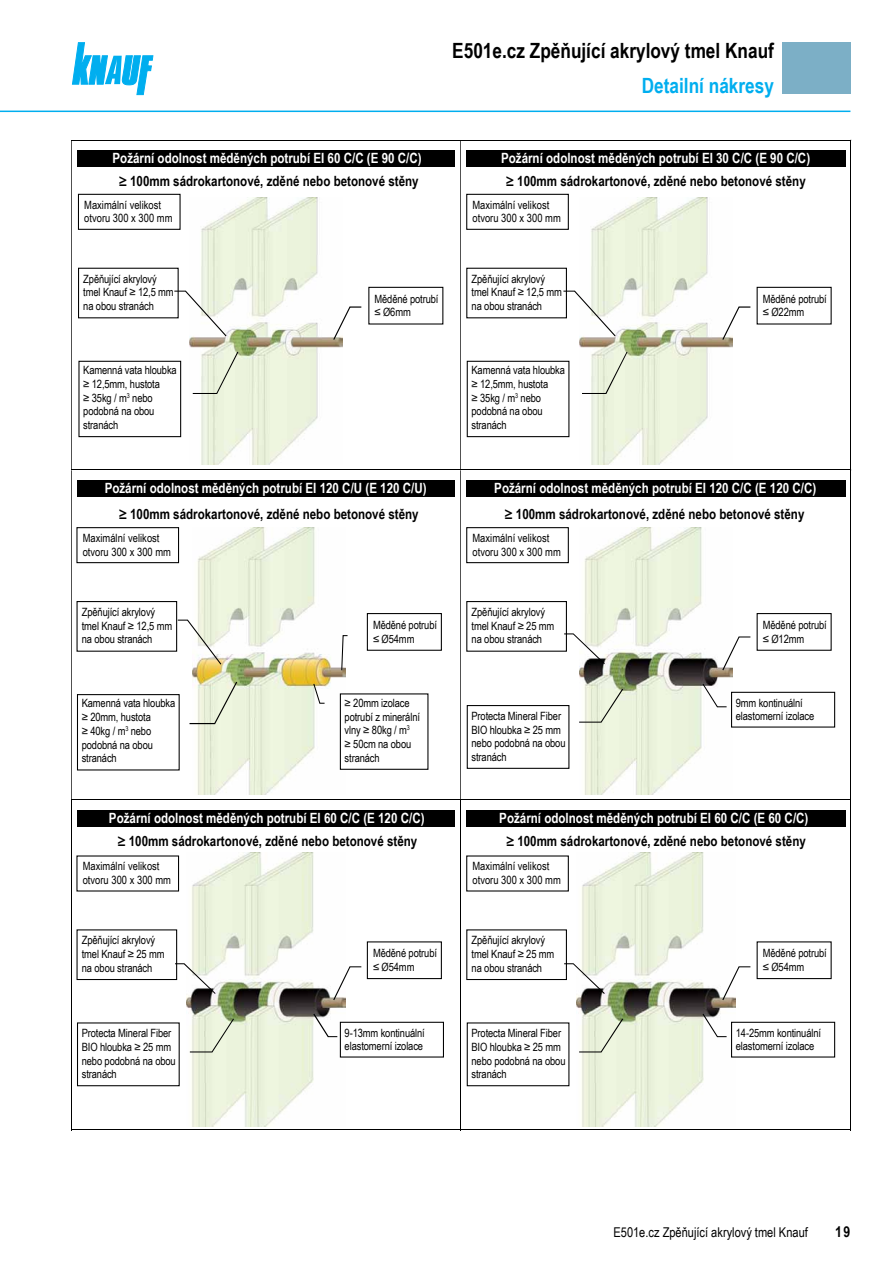
<style>
.page{position:relative;width:893px;height:1263px;background:#fff}
.page>*{position:absolute;margin:0;border:0;box-sizing:border-box;transform-origin:0 0}
.t1{font:700 21px "Arial Narrow";color:#000}
.t2{font:700 21px "Arial Narrow";color:#00aeef}
.t3{font:700 15px "Arial Narrow";color:#000}
.t4{font:700 14.1px "Arial Narrow";color:#fff}
.t5{font:700 14.1px "Arial Narrow";color:#000}
.t6{font:13.5px "Arial Narrow";color:#000}
.t7{font:11.4px/13.6px "Arial Narrow";letter-spacing:-.01em;color:#000}
</style>
<div class="page">
<div style="left:782px;top:43px;width:68px;height:51px;background:#7cafc6"></div>
<svg style="left:72px;top:43px;width:81px;height:52px"></svg>
<hr style="left:0;top:111px;width:850px;height:1px;background:#00aeef">
<div style="left:77px;top:150px;width:378px;height:16px;background:#000"></div>
<div style="left:466px;top:150px;width:379px;height:16px;background:#000"></div>
<hr style="left:71px;top:140px;width:779px;height:1px;background:#000">
<hr style="left:71px;top:140px;width:1px;height:330px;background:#000">
<hr style="left:460px;top:140px;width:1px;height:330px;background:#000">
<hr style="left:850px;top:140px;width:1px;height:330px;background:#000">
<div style="left:77px;top:480px;width:378px;height:16px;background:#000"></div>
<div style="left:466px;top:480px;width:379px;height:16px;background:#000"></div>
<hr style="left:71px;top:470px;width:779px;height:1px;background:#000">
<hr style="left:71px;top:470px;width:1px;height:329px;background:#000">
<hr style="left:460px;top:470px;width:1px;height:329px;background:#000">
<hr style="left:850px;top:470px;width:1px;height:329px;background:#000">
<div style="left:77px;top:810px;width:378px;height:16px;background:#000"></div>
<div style="left:466px;top:810px;width:379px;height:16px;background:#000"></div>
<hr style="left:71px;top:799px;width:779px;height:1px;background:#000">
<hr style="left:71px;top:800px;width:1px;height:330px;background:#000">
<hr style="left:71px;top:1129px;width:389px;height:1px;background:#000">
<hr style="left:460px;top:800px;width:1px;height:330px;background:#000">
<hr style="left:461px;top:1129px;width:389px;height:1px;background:#000">
<hr style="left:850px;top:800px;width:1px;height:330px;background:#000">
<img style="left:190px;top:198px;width:152px;height:266px">
<img style="left:579px;top:198px;width:153px;height:266px">
<img style="left:192px;top:527px;width:153px;height:267px">
<img style="left:579px;top:527px;width:153px;height:267px">
<img style="left:187px;top:852px;width:158px;height:274px">
<img style="left:577px;top:852px;width:158px;height:274px">
<svg style="left:722px;top:636px;width:28px;height:34px"></svg>
<svg style="left:564px;top:633px;width:41px;height:31px"></svg>
<svg style="left:579px;top:689px;width:44px;height:34px"></svg>
<svg style="left:703px;top:684px;width:24px;height:23px"></svg>
<svg style="left:341px;top:635px;width:7px;height:35px"></svg>
<svg style="left:178px;top:620px;width:43px;height:44px"></svg>
<svg style="left:190px;top:682px;width:47px;height:42px"></svg>
<svg style="left:313px;top:684px;width:12px;height:20px"></svg>
<svg style="left:333px;top:966px;width:28px;height:34px"></svg>
<svg style="left:175px;top:963px;width:41px;height:31px"></svg>
<svg style="left:190px;top:1018px;width:44px;height:34px"></svg>
<svg style="left:313px;top:1014px;width:24px;height:23px"></svg>
<svg style="left:722px;top:966px;width:28px;height:34px"></svg>
<svg style="left:564px;top:963px;width:41px;height:31px"></svg>
<svg style="left:579px;top:1018px;width:44px;height:34px"></svg>
<svg style="left:703px;top:1014px;width:24px;height:23px"></svg>
<svg style="left:333px;top:306px;width:28px;height:34px"></svg>
<svg style="left:174px;top:291px;width:52px;height:45px"></svg>
<svg style="left:193px;top:352px;width:45px;height:42px"></svg>
<svg style="left:722px;top:306px;width:28px;height:34px"></svg>
<svg style="left:563px;top:291px;width:53px;height:45px"></svg>
<svg style="left:582px;top:352px;width:45px;height:42px"></svg>
<div style="left:76px;top:527px;width:103px;height:36px;border:1px solid #000"></div>
<div style="left:340px;top:694px;width:88px;height:75px;background:#fff"></div>
<div style="left:340px;top:693px;width:88px;height:77px;border:1px solid #000"></div>
<div style="left:77px;top:601px;width:100px;height:51px;border:1px solid #000"></div>
<div style="left:367px;top:613px;width:75px;height:38px;border:1px solid #000"></div>
<div style="left:77px;top:694px;width:103px;height:76px;border:1px solid #000"></div>
<div style="left:466px;top:527px;width:103px;height:36px;border:1px solid #000"></div>
<div style="left:466px;top:601px;width:101px;height:51px;border:1px solid #000"></div>
<div style="left:757px;top:613px;width:75px;height:38px;border:1px solid #000"></div>
<div style="left:466px;top:194px;width:103px;height:36px;border:1px solid #000"></div>
<div style="left:466px;top:268px;width:101px;height:50px;border:1px solid #000"></div>
<div style="left:757px;top:287px;width:75px;height:37px;border:1px solid #000"></div>
<div style="left:467px;top:361px;width:102px;height:76px;border:1px solid #000"></div>
<div style="left:78px;top:194px;width:103px;height:36px;border:1px solid #000"></div>
<div style="left:78px;top:268px;width:101px;height:50px;border:1px solid #000"></div>
<div style="left:368px;top:287px;width:75px;height:37px;border:1px solid #000"></div>
<div style="left:78px;top:361px;width:103px;height:76px;border:1px solid #000"></div>
<div style="left:340px;top:1022px;width:103px;height:35px;background:#fff"></div>
<div style="left:340px;top:1022px;width:104px;height:35px;border:1px solid #000"></div>
<div style="left:732px;top:1022px;width:103px;height:35px;background:#fff"></div>
<div style="left:731px;top:1022px;width:104px;height:35px;border:1px solid #000"></div>
<div style="left:731px;top:692px;width:104px;height:36px;border:1px solid #000"></div>
<div style="left:77px;top:929px;width:100px;height:51px;border:1px solid #000"></div>
<div style="left:367px;top:941px;width:75px;height:38px;border:1px solid #000"></div>
<div style="left:466px;top:929px;width:101px;height:51px;border:1px solid #000"></div>
<div style="left:757px;top:941px;width:75px;height:38px;border:1px solid #000"></div>
<div style="left:467px;top:1022px;width:102px;height:64px;border:1px solid #000"></div>
<div style="left:77px;top:1022px;width:103px;height:64px;border:1px solid #000"></div>
<div style="left:467px;top:705px;width:102px;height:64px;border:1px solid #000"></div>
<h1 class="t1" style="left:452px;top:34px;width:323px">E501e.cz Zpěňující akrylový tmel Knauf</h1>
<h1 class="t2" style="left:642px;top:70px;width:134px">Detailní nákresy</h1>
<p class="t4" style="left:113px;top:148px;width:311px">Požární odolnost měděných potrubí EI 60 C/C (E 90 C/C)</p>
<p class="t4" style="left:501px;top:148px;width:311px">Požární odolnost měděných potrubí EI 30 C/C (E 90 C/C)</p>
<p class="t5" style="left:119px;top:170px;width:301px">≥ 100mm sádrokartonové, zděné nebo betonové stěny</p>
<p class="t5" style="left:506px;top:170px;width:301px">≥ 100mm sádrokartonové, zděné nebo betonové stěny</p>
<p class="t7" style="left:84px;top:197px;width:90px">Maximální velikost otvoru 300 x 300 mm</p>
<p class="t7" style="left:472px;top:197px;width:90px">Maximální velikost otvoru 300 x 300 mm</p>
<p class="t7" style="left:83px;top:271px;width:92px">Zpěňující akrylový tmel Knauf ≥ 12,5 mm na obou stranách</p>
<p class="t7" style="left:374px;top:291px;width:66px">Měděné potrubí ≤ Ø6mm</p>
<p class="t7" style="left:472px;top:271px;width:92px">Zpěňující akrylový tmel Knauf ≥ 12,5 mm na obou stranách</p>
<p class="t7" style="left:763px;top:291px;width:66px">Měděné potrubí ≤ Ø22mm</p>
<p class="t7" style="left:83px;top:363px;width:95px">Kamenná vata hloubka ≥ 12,5mm, hustota<br>≥ 35kg / m<sup>3</sup> nebo podobná na obou stranách</p>
<p class="t7" style="left:471px;top:363px;width:95px">Kamenná vata hloubka ≥ 12,5mm, hustota<br>≥ 35kg / m<sup>3</sup> nebo podobná na obou stranách</p>
<p class="t4" style="left:105px;top:477px;width:323px">Požární odolnost měděných potrubí EI 120 C/U (E 120 C/U)</p>
<p class="t4" style="left:494px;top:477px;width:323px">Požární odolnost měděných potrubí EI 120 C/C (E 120 C/C)</p>
<p class="t5" style="left:119px;top:503px;width:301px">≥ 100mm sádrokartonové, zděné nebo betonové stěny</p>
<p class="t5" style="left:505px;top:503px;width:301px">≥ 100mm sádrokartonové, zděné nebo betonové stěny</p>
<p class="t7" style="left:83px;top:531px;width:90px">Maximální velikost otvoru 300 x 300 mm</p>
<p class="t7" style="left:472px;top:531px;width:90px">Maximální velikost otvoru 300 x 300 mm</p>
<p class="t7" style="left:82px;top:605px;width:92px">Zpěňující akrylový tmel Knauf ≥ 12,5 mm na obou stranách</p>
<p class="t7" style="left:373px;top:618px;width:66px">Měděné potrubí ≤ Ø54mm</p>
<p class="t7" style="left:472px;top:605px;width:84px">Zpěňující akrylový tmel Knauf ≥ 25 mm na obou stranách</p>
<p class="t7" style="left:763px;top:618px;width:66px">Měděné potrubí ≤ Ø12mm</p>
<p class="t7" style="left:82px;top:696px;width:95px">Kamenná vata hloubka ≥ 20mm, hustota<br>≥ 40kg / m<sup>3</sup> nebo podobná na obou stranách</p>
<p class="t7" style="left:345px;top:695px;width:77px">≥ 20mm izolace potrubí z minerální vlny ≥ 80kg / m<sup>3<br></sup>≥ 50cm na obou stranách</p>
<p class="t7" style="left:471px;top:709px;width:96px">Protecta Mineral Fiber<br>BIO hloubka ≥ 25 mm nebo podobná na obou stranách</p>
<p class="t7" style="left:736px;top:695px;width:80px">9mm kontinuální elastomerní izolace</p>
<p class="t4" style="left:109px;top:807px;width:317px">Požární odolnost měděných potrubí EI 60 C/C (E 120 C/C)</p>
<p class="t4" style="left:499px;top:807px;width:311px">Požární odolnost měděných potrubí EI 60 C/C (E 60 C/C)</p>
<p class="t5" style="left:118px;top:831px;width:301px">≥ 100mm sádrokartonové, zděné nebo betonové stěny</p>
<p class="t5" style="left:506px;top:831px;width:301px">≥ 100mm sádrokartonové, zděné nebo betonové stěny</p>
<p class="t7" style="left:83px;top:859px;width:90px">Maximální velikost otvoru 300 x 300 mm</p>
<p class="t7" style="left:472px;top:859px;width:90px">Maximální velikost otvoru 300 x 300 mm</p>
<p class="t7" style="left:82px;top:933px;width:84px">Zpěňující akrylový tmel Knauf ≥ 25 mm na obou stranách</p>
<p class="t7" style="left:373px;top:946px;width:66px">Měděné potrubí ≤ Ø54mm</p>
<p class="t7" style="left:472px;top:933px;width:84px">Zpěňující akrylový tmel Knauf ≥ 25 mm na obou stranách</p>
<p class="t7" style="left:763px;top:946px;width:66px">Měděné potrubí ≤ Ø54mm</p>
<p class="t7" style="left:82px;top:1026px;width:96px">Protecta Mineral Fiber<br>BIO hloubka ≥ 25 mm nebo podobná na obou stranách</p>
<p class="t7" style="left:345px;top:1025px;width:82px">9-13mm kontinuální elastomerní izolace</p>
<p class="t7" style="left:736px;top:1025px;width:87px">14-25mm kontinuální elastomerní izolace</p>
<p class="t7" style="left:471px;top:1026px;width:96px">Protecta Mineral Fiber<br>BIO hloubka ≥ 25 mm nebo podobná na obou stranách</p>
<p class="t6" style="left:613px;top:1223px;width:196px">E501e.cz Zpěňující akrylový tmel Knauf</p>
<h2 class="t3" style="left:835px;top:1221px;width:17px">19</h2>
</div>
